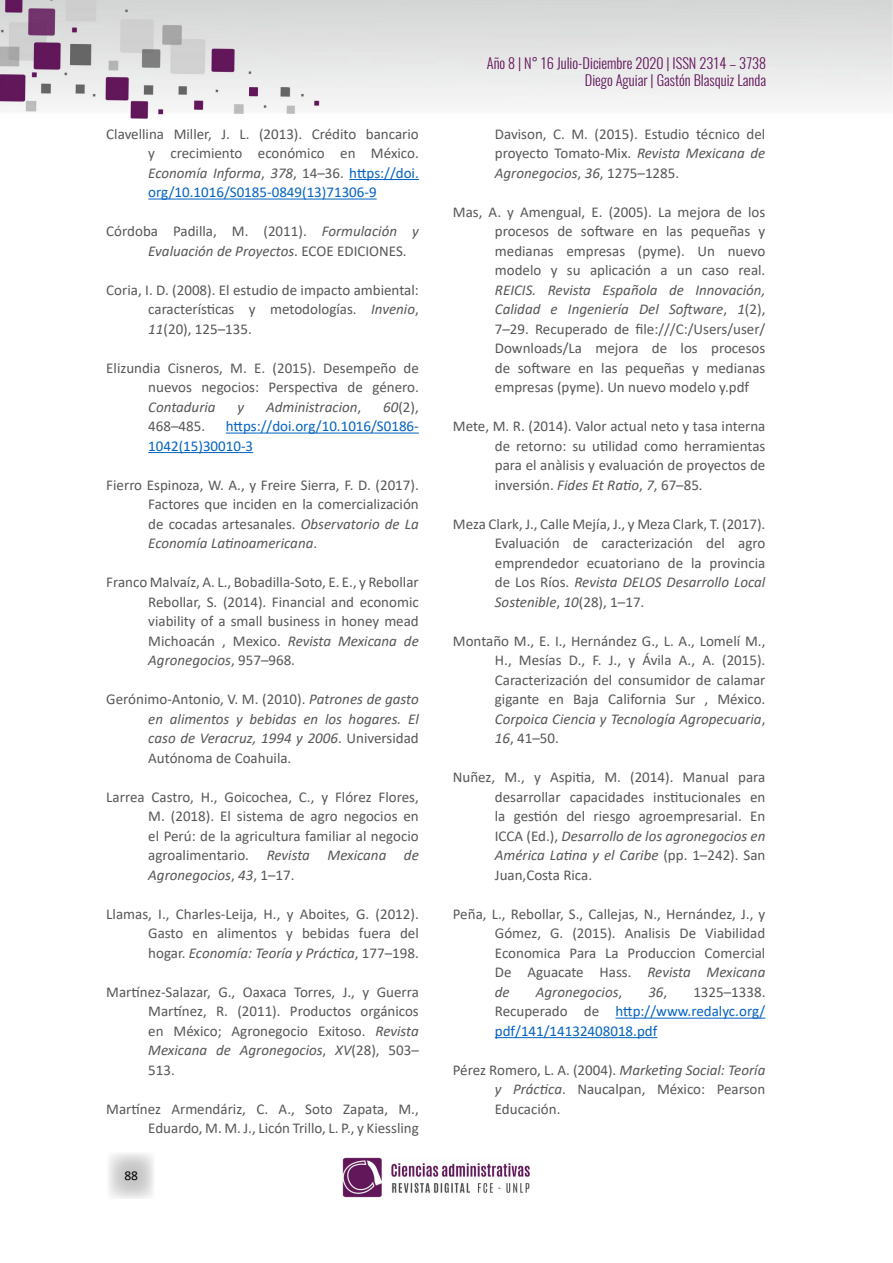
<style>
.page{position:relative;width:893px;height:1263px;background:#fff}
.page>*{position:absolute;margin:0;border:0;box-sizing:border-box;transform-origin:0 0}
.t1{font:15px/19.5px "Calibri";color:#575756;text-align:justify}
.t2{font:italic 15px/19.5px "Calibri";color:#575756;text-align:justify}
.t3{font:15px/19.5px "Calibri";color:#0563c1}
.t4{font:300 14.4px/17.2px "Oswald";color:#61135a;text-align:right}
.t5{font:13.5px "Calibri";color:#000}
.s1{font-style:italic}
.s2{color:#0563c1}
.s3{font-style:normal}
.s4{color:#575756}
</style>
<div class="page">
<svg style="left:108px;top:1153px;width:46px;height:46px"></svg>
<img style="left:0;top:0;width:893px;height:118px">
<img style="left:342px;top:1157px;width:187px;height:41px">
<hr style="left:349px;top:179px;width:70px;height:1px;background:#0563c1">
<hr style="left:148px;top:199px;width:229px;height:1px;background:#0563c1">
<hr style="left:226px;top:433px;width:193px;height:1px;background:#0563c1">
<hr style="left:148px;top:452px;width:105px;height:1px;background:#0563c1">
<hr style="left:615px;top:1018px;width:150px;height:1px;background:#0563c1">
<hr style="left:495px;top:1037px;width:162px;height:1px;background:#0563c1">
<p class="t1" style="left:148px;top:124px;width:272px;text-indent:-42px">Clavellina Miller, J. L. (2013). Crédito bancario y crecimiento económico en México.<br><span class="s1">Economía Informa</span>, <span class="s1">378</span>, 14–36. <span class="s2">https://doi. org/10.1016/S0185-0849(13)71306-9</span></p>
<p class="t1" style="left:148px;top:221px;width:272px;text-indent:-42px">Córdoba Padilla, M. (2011). <span class="s1">Formulación y<br>Evaluación de Proyectos</span>. ECOE EDICIONES.</p>
<p class="t1" style="left:148px;top:280px;width:272px;text-indent:-42px">Coria, I. D. (2008). El estudio de impacto ambiental: características y metodologías. <span class="s1">Invenio</span>, <span class="s1">11</span>(20), 125–135.</p>
<p class="t1" style="left:106px;top:358px;width:314px;text-align:right">Elizundia Cisneros, M. E. (2015). Desempeño de nuevos negocios: Perspectiva de género.</p>
<p class="t2" style="left:148px;top:396px;width:69px">Contaduria</p>
<p class="t2" style="left:238px;top:396px;width:8px">y</p>
<p class="t2" style="left:266px;top:396px;width:97px">Administracion<span class="s3">,</span></p>
<p class="t1" style="left:383px;top:397px;width:37px"><span class="s1">60</span>(2),</p>
<p class="t1" style="left:148px;top:416px;width:58px">468–485.</p>
<p class="t3" style="left:148px;top:416px;width:272px;text-indent:78px">https://doi.org/10.1016/S0186-<br>1042(15)30010-3</p>
<p class="t1" style="left:148px;top:475px;width:272px;text-indent:-42px">Fierro Espinoza, W. A., y Freire Sierra, F. D. (2017).<br>Factores que inciden en la comercialización de cocadas artesanales. <span class="s1">Observatorio de La Economía Latinoamericana</span>.</p>
<p class="t1" style="left:148px;top:572px;width:272px;text-indent:-42px">Franco Malvaíz, A. L., Bobadilla-Soto, E. E., y Rebollar Rebollar, S. (2014). Financial and economic viability of a small business in honey mead Michoacán , Mexico. <span class="s1">Revista Mexicana de Agronegocios</span>, 957–968.</p>
<p class="t2" style="left:148px;top:689px;width:272px;text-indent:-42px"><span class="s3">Gerónimo-Antonio, V. M. (2010).</span> Patrones de gasto en alimentos y bebidas en los hogares. El caso de Veracruz, 1994 y 2006<span class="s3">. Universidad Autónoma de Coahuila.</span></p>
<p class="t1" style="left:148px;top:787px;width:272px;text-indent:-42px">Larrea Castro, H., Goicochea, C., y Flórez Flores, M. (2018). El sistema de agro negocios en el Perú: de la agricultura familiar al negocio agroalimentario. <span class="s1">Revista Mexicana de Agronegocios</span>, <span class="s1">43</span>, 1–17.</p>
<p class="t1" style="left:148px;top:904px;width:272px;text-indent:-42px">Llamas, I., Charles-Leija, H., y Aboites, G. (2012).<br>Gasto en alimentos y bebidas fuera del hogar. <span class="s1">Economía: Teoría y Práctica</span>, 177–198.</p>
<p class="t1" style="left:148px;top:982px;width:272px;text-indent:-42px">Martínez-Salazar, G., Oaxaca Torres, J., y Guerra Martínez, R. (2011). Productos orgánicos en México; Agronegocio Exitoso. <span class="s1">Revista Mexicana de Agronegocios</span>, <span class="s1">XV</span>(28), 503– 513.</p>
<p class="t1" style="left:106px;top:1099px;width:314px;text-align:right">Martínez Armendáriz, C. A., Soto Zapata, M.,<br>Eduardo, M. M. J., Licón Trillo, L. P., y Kiessling</p>
<p class="t5" style="left:124px;top:1166px;width:15px">88</p>
<p class="t4" style="left:487px;top:52px;width:281px">Año 8 | N° 16 Julio-Diciembre 2020 | ISSN 2314 – 3738<br>Diego Aguiar | Gastón Blasquiz Landa</p>
<p class="t1" style="left:495px;top:124px;width:272px">Davison, C. M. (2015). Estudio técnico del proyecto Tomato-Mix. <span class="s1">Revista Mexicana de Agronegocios</span>, <span class="s1">36</span>, 1275–1285.</p>
<p class="t1" style="left:495px;top:202px;width:272px;text-indent:-42px">Mas, A. y Amengual, E. (2005). La mejora de los procesos de software en las pequeñas y medianas empresas (pyme). Un nuevo modelo y su aplicación a un caso real.</p>
<p class="t1" style="left:495px;top:280px;width:272px"><span class="s1">REICIS. Revista Española de Innovación, Calidad e Ingeniería Del Software</span>, <span class="s1">1</span>(2), 7–29. Recuperado de file:///C:/Users/user/ Downloads/La mejora de los procesos de software en las pequeñas y medianas empresas (pyme). Un nuevo modelo y.pdf</p>
<p class="t1" style="left:495px;top:416px;width:272px;text-indent:-42px">Mete, M. R. (2014). Valor actual neto y tasa interna de retorno: su utilidad como herramientas para el anàlisis y evaluación de proyectos de inversión. <span class="s1">Fides Et Ratio</span>, <span class="s1">7</span>, 67–85.</p>
<p class="t1" style="left:495px;top:514px;width:272px;text-indent:-42px">Meza Clark, J., Calle Mejía, J., y Meza Clark, T. (2017).<br>Evaluación de caracterización del agro emprendedor ecuatoriano de la provincia de Los Ríos. <span class="s1">Revista DELOS Desarrollo Local Sostenible</span>, <span class="s1">10</span>(28), 1–17.</p>
<p class="t1" style="left:495px;top:631px;width:272px;text-indent:-42px">Montaño M., E. I., Hernández G., L. A., Lomelí M., H., Mesías D., F. J., y Ávila A., A. (2015).<br>Caracterización del consumidor de calamar gigante en Baja California Sur , México.<br><span class="s1">Corpoica Ciencia y Tecnología Agropecuaria</span>, <span class="s1">16</span>, 41–50.</p>
<p class="t1" style="left:495px;top:767px;width:272px;text-indent:-42px">Nuñez, M., y Aspitia, M. (2014). Manual para desarrollar capacidades institucionales en la gestión del riesgo agroempresarial. En ICCA (Ed.), <span class="s1">Desarrollo de los agronegocios en América Latina y el Caribe</span> (pp. 1–242). San Juan,Costa Rica.</p>
<p class="t1" style="left:495px;top:904px;width:272px;text-indent:-42px">Peña, L., Rebollar, S., Callejas, N., Hernández, J., y Gómez, G. (2015). Analisis De Viabilidad Economica Para La Produccion Comercial De Aguacate Hass. <span class="s1">Revista Mexicana de</span></p>
<p class="t2" style="left:536px;top:981px;width:88px">Agronegocios<span class="s3">,</span></p>
<p class="t2" style="left:648px;top:981px;width:20px">36<span class="s3">,</span></p>
<p class="t3" style="left:495px;top:982px;width:272px;text-align:justify;text-indent:198px"><span class="s4">1325–1338.<br>Recuperado de</span> http://www.redalyc.org/ pdf/141/14132408018.pdf</p>
<p class="t1" style="left:495px;top:1060px;width:272px;text-indent:-42px">Pérez Romero, L. A. (2004). <span class="s1">Marketing Social: Teoría y Práctica</span>. Naucalpan, México: Pearson Educación.</p>
</div>
